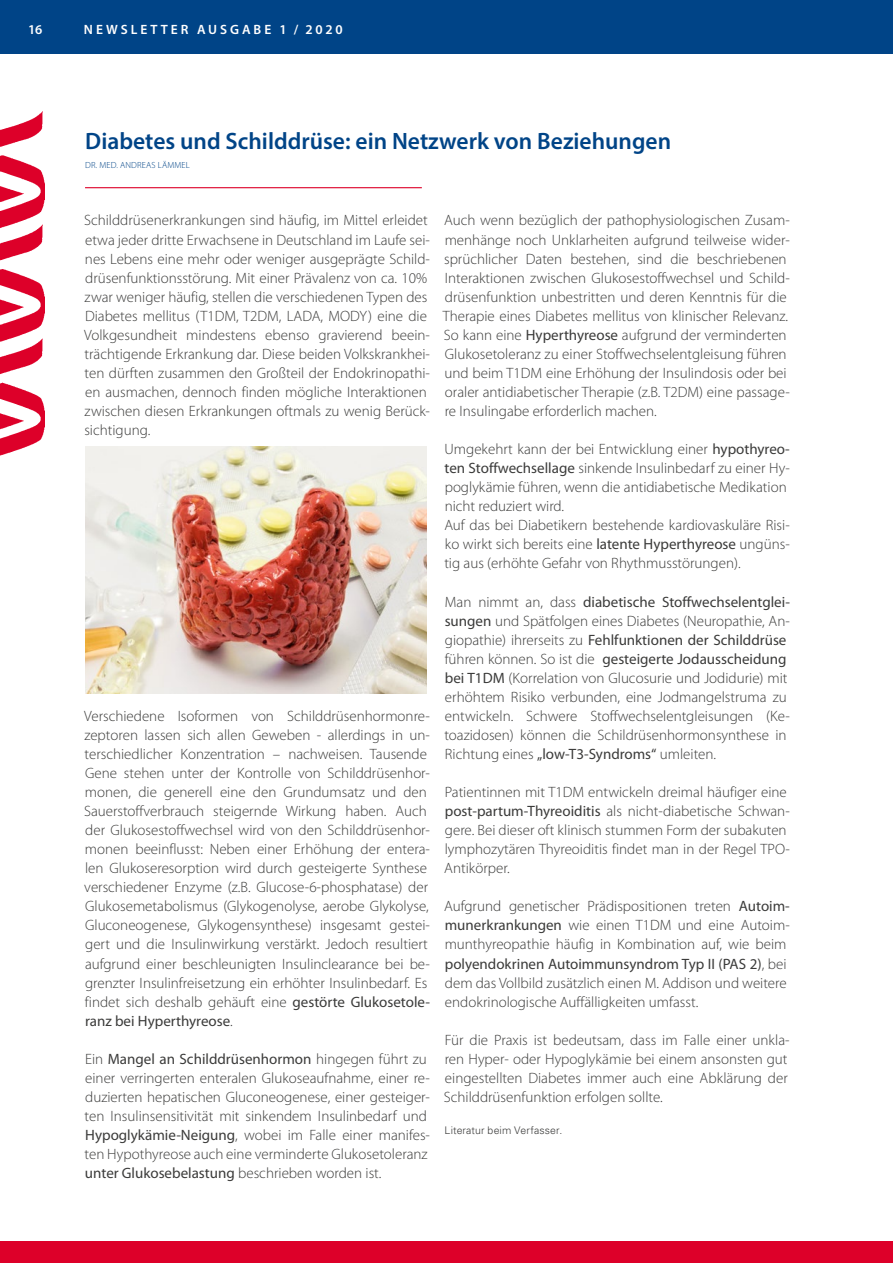
<style>
.page{position:relative;width:893px;height:1263px;background:#fff}
.page>*{position:absolute;margin:0;border:0;box-sizing:border-box;transform-origin:0 0}
.t1{font:600 23.7px "Myriad Pro";color:#004487}
.t2{font:300 15px/19px "Myriad Pro";color:#3b3b3a}
.t3{font:600 13.5px "Myriad Pro";letter-spacing:.22em;color:#fff}
.t4{font:300 10.5px "Univers LT Pro 45";letter-spacing:.015em;color:#3b3b3a}
.t5{font:300 8.85px "Myriad Pro";letter-spacing:.02em;color:#004487}
.s1{font-weight:400}
</style>
<div class="page">
<div style="left:0;top:1242px;width:893px;height:21px;background:#dd0029"></div>
<div style="left:0;top:0;width:893px;height:53px;background:#004487"></div>
<img style="left:0;top:111px;width:45px;height:345px">
<hr style="left:85px;top:187px;width:337px;height:1px;background:#dd0029">
<img style="left:85px;top:446px;width:342px;height:247px">
<p class="t3" style="left:28px;top:21px;width:16px">16</p>
<p class="t3" style="left:84px;top:21px;width:260px">NEWSLETTER AUSGABE 1 / 2020</p>
<h1 class="t1" style="left:85px;top:126px;width:587px">Diabetes und Schilddrüse: ein Netzwerk von Beziehungen</h1>
<p class="t5" style="left:85px;top:160px;width:106px">DR. MED. ANDREAS LÄMMEL</p>
<p class="t2" style="left:84px;top:211px;width:347px">Schilddrüsenerkrankungen sind häufig, im Mittel erleidet etwa jeder dritte Erwachsene in Deutschland im Laufe sei&shy;nes Lebens eine mehr oder weniger ausgeprägte Schild&shy;drüsenfunktionsstörung. Mit einer Prävalenz von ca. 10% zwar weniger häufig, stellen die verschiedenen Typen des Diabetes mellitus (T1DM, T2DM, LADA, MODY) eine die Volkgesundheit mindestens ebenso gravierend beein&shy;trächtigende Erkrankung dar. Diese beiden Volkskrankhei&shy;ten dürften zusammen den Großteil der Endokrinopathi&shy;en ausmachen, dennoch finden mögliche Interaktionen zwischen diesen Erkrankungen oftmals zu wenig Berück&shy;sichtigung.</p>
<p class="t2" style="left:84px;top:706px;width:348px">Verschiedene Isoformen von Schilddrüsenhormonre&shy;zeptoren lassen sich allen Geweben - allerdings in un&shy;terschiedlicher Konzentration – nachweisen. Tausende Gene stehen unter der Kontrolle von Schilddrüsenhor&shy;monen, die generell eine den Grundumsatz und den Sauerstoffverbrauch steigernde Wirkung haben. Auch der Glukosestoffwechsel wird von den Schilddrüsenhor&shy;monen beeinflusst: Neben einer Erhöhung der entera&shy;len Glukoseresorption wird durch gesteigerte Synthese verschiedener Enzyme (z.B. Glucose-6-phosphatase) der Glukosemetabolismus (Glykogenolyse, aerobe Glykolyse, Gluconeogenese, Glykogensynthese) insgesamt gestei&shy;gert und die Insulinwirkung verstärkt. Jedoch resultiert aufgrund einer beschleunigten Insulinclearance bei be&shy;grenzter Insulinfreisetzung ein erhöhter Insulinbedarf. Es findet sich deshalb gehäuft eine <span class="s1">gestörte Glukosetole&shy;ranz bei Hyperthyreose</span>.</p>
<p class="t2" style="left:85px;top:1049px;width:347px">Ein <span class="s1">Mangel an Schilddrüsenhormon</span> hingegen führt zu einer verringerten enteralen Glukoseaufnahme, einer re&shy;duzierten hepatischen Gluconeogenese, einer gesteiger&shy;ten Insulinsensitivität mit sinkendem Insulinbedarf und <span class="s1">Hypoglykämie-Neigung</span>, wobei im Falle einer manifes&shy;ten Hypothyreose auch eine verminderte Glukosetoleranz <span class="s1">unter Glukosebelastung</span> beschrieben worden ist.</p>
<p class="t2" style="left:443px;top:211px;width:349px">Auch wenn bezüglich der pathophysiologischen Zusam&shy;menhänge noch Unklarheiten aufgrund teilweise wider&shy;sprüchlicher Daten bestehen, sind die beschriebenen Interaktionen zwischen Glukosestoffwechsel und Schild&shy;drüsenfunktion unbestritten und deren Kenntnis für die Therapie eines Diabetes mellitus von klinischer Relevanz.<br>So kann eine <span class="s1">Hyperthyreose</span> aufgrund der verminderten Glukosetoleranz zu einer Stoffwechselentgleisung führen und beim T1DM eine Erhöhung der Insulindosis oder bei oraler antidiabetischer Therapie (z.B. T2DM) eine passage&shy;re Insulingabe erforderlich machen.</p>
<p class="t2" style="left:444px;top:440px;width:347px">Umgekehrt kann der bei Entwicklung einer <span class="s1">hypothyreo&shy;ten Stoffwechsellage</span> sinkende Insulinbedarf zu einer Hy&shy;poglykämie führen, wenn die antidiabetische Medikation nicht reduziert wird.<br>Auf das bei Diabetikern bestehende kardiovaskuläre Risi&shy;ko wirkt sich bereits eine <span class="s1">latente Hyperthyreose</span> ungüns&shy;tig aus (erhöhte Gefahr von Rhythmusstörungen).</p>
<p class="t2" style="left:444px;top:592px;width:347px">Man nimmt an, dass <span class="s1">diabetische Stoffwechselentglei&shy;sungen</span> und Spätfolgen eines Diabetes (Neuropathie, An&shy;giopathie) ihrerseits zu <span class="s1">Fehlfunktionen der Schilddrüse </span>führen können. So ist die <span class="s1">gesteigerte Jodausscheidung bei T1DM</span> (Korrelation von Glucosurie und Jodidurie) mit erhöhtem Risiko verbunden, eine Jodmangelstruma zu entwickeln. Schwere Stoffwechselentgleisungen (Ke&shy;toazidosen) können die Schildrüsenhormonsynthese in Richtung eines <span class="s1">„low-T3-Syndroms“</span> umleiten.</p>
<p class="t2" style="left:444px;top:783px;width:347px">Patientinnen mit T1DM entwickeln dreimal häufiger eine <span class="s1">post-partum-Thyreoiditis</span> als nicht-diabetische Schwan&shy;gere. Bei dieser oft klinisch stummen Form der subakuten lymphozytären Thyreoiditis findet man in der Regel TPO-Antikörper.</p>
<p class="t2" style="left:444px;top:897px;width:347px">Aufgrund genetischer Prädispositionen treten <span class="s1">Autoim&shy;munerkrankungen</span> wie einen T1DM und eine Autoim&shy;munthyreopathie häufig in Kombination auf, wie beim <span class="s1">polyendokrinen Autoimmunsyndrom Typ II (PAS 2)</span>, bei dem das Vollbild zusätzlich einen M. Addison und weitere endokrinologische Auffälligkeiten umfasst.</p>
<p class="t2" style="left:444px;top:1030px;width:347px">Für die Praxis ist bedeutsam, dass im Falle einer unkla&shy;ren Hyper- oder Hypoglykämie bei einem ansonsten gut eingestellten Diabetes immer auch eine Abklärung der Schilddrüsenfunktion erfolgen sollte.</p>
<p class="t4" style="left:445px;top:1124px;width:119px">Literatur beim Verfasser.</p>
</div>
